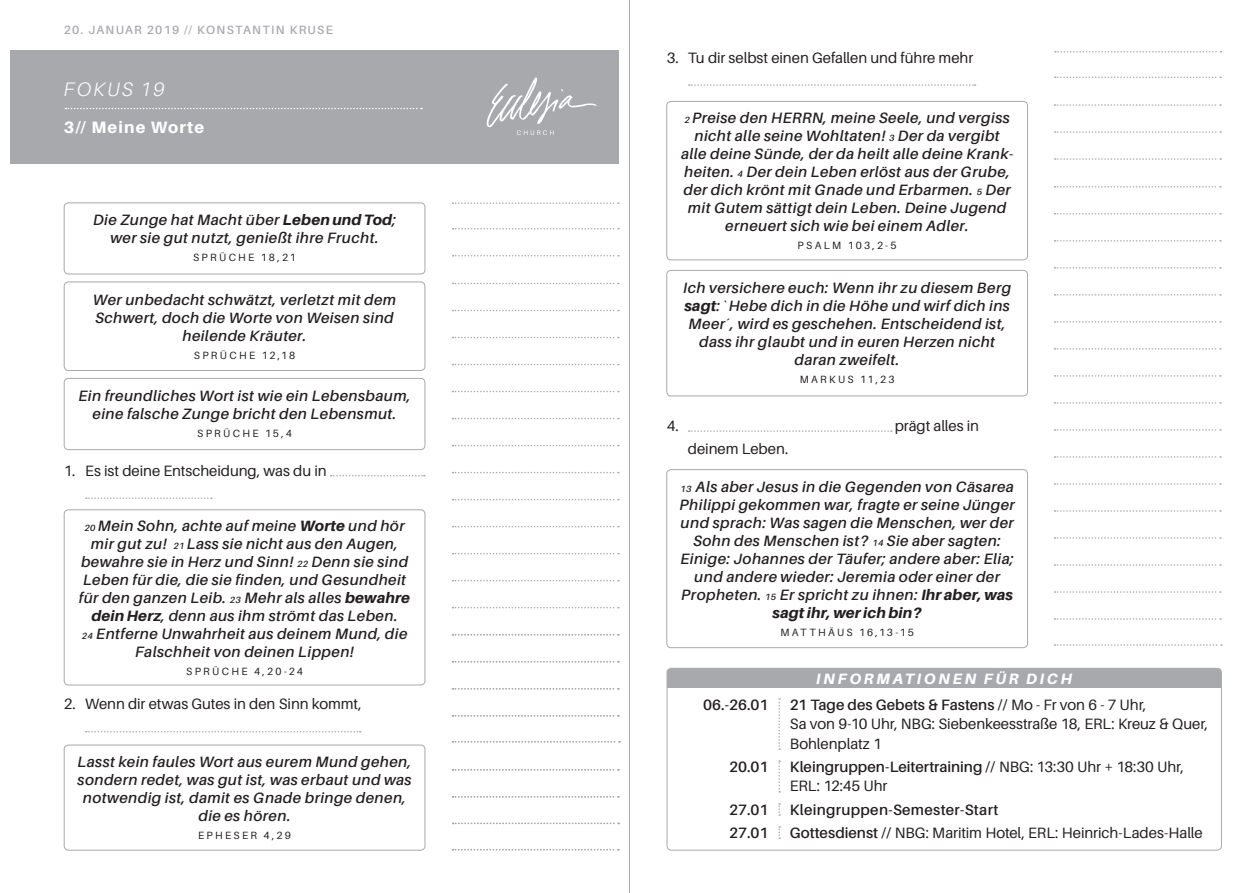
<style>
.page{position:relative;width:1259px;height:893px;background:#fff}
.page>*{position:absolute;margin:0;border:0;box-sizing:border-box;transform-origin:0 0}
.t1{font:italic 300 19.5px "Aileron";letter-spacing:.11em;color:#fff}
.t2{font:800 16.5px "Aileron";letter-spacing:.07em;color:#fff}
.t3{font:italic 600 15px/18px "Aileron";letter-spacing:.03em;color:#231f20;text-align:center}
.t4{font:15px/19.5px "Aileron";letter-spacing:-.005em;color:#231f20}
.t5{font:600 15px "Aileron";color:#231f20}
.t6{font:italic 800 15px "Aileron";letter-spacing:.18em;color:#fff}
.t7{font:600 12px "Aileron";letter-spacing:.11em;color:#a8a9ad}
.t8{font:10.5px "Aileron";letter-spacing:.215em;color:#231f20}
.s1{font-weight:800}
.s2{font-size:9px}
.s3{font-weight:600}
</style>
<div class="page">
<div style="left:11px;top:51px;width:608px;height:113px;background:#a8a9ad"></div>
<svg style="left:486px;top:77px;width:111px;height:58px"></svg>
<hr style="left:629px;top:0;width:1px;height:893px;background:#a8a9ad">
<svg style="left:778px;top:698px;width:2px;height:52px"></svg>
<svg style="left:778px;top:760px;width:2px;height:33px"></svg>
<svg style="left:778px;top:803px;width:2px;height:13px"></svg>
<svg style="left:778px;top:826px;width:2px;height:13px"></svg>
<svg style="left:65px;top:108px;width:357px;height:1px"></svg>
<svg style="left:331px;top:475px;width:94px;height:1px"></svg>
<svg style="left:86px;top:497px;width:126px;height:2px"></svg>
<svg style="left:86px;top:731px;width:275px;height:1px"></svg>
<div style="left:667px;top:668px;width:554px;height:19px;background:#a8a9ad"></div>
<div style="left:666px;top:668px;width:555px;height:182px;border:1px solid #a8a9ad;border-radius:4px"></div>
<svg style="left:689px;top:84px;width:286px;height:2px"></svg>
<svg style="left:689px;top:430px;width:202px;height:2px"></svg>
<svg style="left:1054px;top:644px;width:168px;height:2px"></svg>
<svg style="left:1054px;top:591px;width:167px;height:2px"></svg>
<svg style="left:1054px;top:564px;width:167px;height:2px"></svg>
<svg style="left:1054px;top:537px;width:167px;height:2px"></svg>
<svg style="left:1054px;top:510px;width:167px;height:2px"></svg>
<svg style="left:1054px;top:483px;width:167px;height:2px"></svg>
<svg style="left:1054px;top:456px;width:167px;height:2px"></svg>
<svg style="left:1054px;top:429px;width:167px;height:2px"></svg>
<svg style="left:1054px;top:402px;width:167px;height:2px"></svg>
<svg style="left:1054px;top:375px;width:167px;height:2px"></svg>
<svg style="left:1054px;top:348px;width:167px;height:2px"></svg>
<svg style="left:1054px;top:618px;width:167px;height:2px"></svg>
<svg style="left:1054px;top:321px;width:167px;height:2px"></svg>
<svg style="left:1054px;top:294px;width:167px;height:2px"></svg>
<svg style="left:1054px;top:267px;width:167px;height:2px"></svg>
<svg style="left:1054px;top:240px;width:167px;height:2px"></svg>
<svg style="left:1054px;top:213px;width:167px;height:2px"></svg>
<svg style="left:1054px;top:186px;width:167px;height:2px"></svg>
<svg style="left:1054px;top:158px;width:167px;height:2px"></svg>
<svg style="left:1054px;top:131px;width:167px;height:2px"></svg>
<svg style="left:1054px;top:104px;width:167px;height:2px"></svg>
<svg style="left:1054px;top:77px;width:167px;height:1px"></svg>
<svg style="left:1055px;top:51px;width:166px;height:2px"></svg>
<svg style="left:452px;top:849px;width:167px;height:1px"></svg>
<svg style="left:453px;top:823px;width:166px;height:1px"></svg>
<svg style="left:452px;top:796px;width:167px;height:2px"></svg>
<svg style="left:452px;top:769px;width:167px;height:2px"></svg>
<svg style="left:452px;top:741px;width:168px;height:2px"></svg>
<svg style="left:452px;top:715px;width:167px;height:2px"></svg>
<svg style="left:452px;top:688px;width:167px;height:2px"></svg>
<svg style="left:452px;top:661px;width:167px;height:1px"></svg>
<svg style="left:452px;top:634px;width:167px;height:1px"></svg>
<svg style="left:452px;top:607px;width:167px;height:1px"></svg>
<svg style="left:452px;top:580px;width:167px;height:1px"></svg>
<svg style="left:452px;top:553px;width:167px;height:1px"></svg>
<svg style="left:452px;top:526px;width:167px;height:1px"></svg>
<svg style="left:452px;top:499px;width:167px;height:1px"></svg>
<svg style="left:452px;top:472px;width:167px;height:1px"></svg>
<svg style="left:452px;top:445px;width:167px;height:1px"></svg>
<svg style="left:452px;top:418px;width:167px;height:1px"></svg>
<svg style="left:452px;top:391px;width:167px;height:1px"></svg>
<svg style="left:452px;top:364px;width:167px;height:1px"></svg>
<svg style="left:452px;top:337px;width:167px;height:1px"></svg>
<svg style="left:452px;top:310px;width:167px;height:1px"></svg>
<svg style="left:452px;top:283px;width:167px;height:1px"></svg>
<svg style="left:453px;top:255px;width:166px;height:1px"></svg>
<svg style="left:453px;top:228px;width:166px;height:1px"></svg>
<svg style="left:452px;top:202px;width:167px;height:2px"></svg>
<div style="left:64px;top:203px;width:361px;height:71px;border:1px solid #a8a9ad;border-radius:4px"></div>
<div style="left:64px;top:509px;width:361px;height:176px;border:1px solid #a8a9ad;border-radius:4px"></div>
<div style="left:64px;top:282px;width:361px;height:89px;border:1px solid #a8a9ad;border-radius:4px"></div>
<div style="left:64px;top:378px;width:361px;height:72px;border:1px solid #a8a9ad;border-radius:4px"></div>
<div style="left:64px;top:745px;width:361px;height:106px;border:1px solid #a8a9ad;border-radius:4px"></div>
<div style="left:666px;top:101px;width:362px;height:159px;border:1px solid #a8a9ad;border-radius:4px"></div>
<div style="left:666px;top:270px;width:362px;height:126px;border:1px solid #a8a9ad;border-radius:4px"></div>
<div style="left:666px;top:469px;width:362px;height:179px;border:1px solid #a8a9ad;border-radius:4px"></div>
<p class="t7" style="left:64px;top:23px;width:271px">20. januar 2019 // konstantin kruse</p>
<h1 class="t1" style="left:64px;top:79px;width:102px">FOKUS 19</h1>
<p class="t2" style="left:64px;top:118px;width:142px">3// Meine Worte</p>
<p class="t3" style="left:93px;top:211px;width:304px">Die Zunge hat Macht über <span class="s1">Leben und Tod</span>; wer sie gut nutzt, genießt ihre Frucht.</p>
<p class="t8" style="left:193px;top:252px;width:54px">Spr üche</p>
<p class="t8" style="left:261px;top:252px;width:37px">18,21</p>
<p class="t3" style="left:93px;top:291px;width:305px">Wer unbedacht schwätzt, verletzt mit dem<br>Schwert, doch die Worte von Weisen sind heilende Kräuter.</p>
<p class="t8" style="left:194px;top:349px;width:54px">Spr üche</p>
<p class="t8" style="left:262px;top:349px;width:35px">12,18</p>
<p class="t3" style="left:78px;top:387px;width:334px">Ein freundliches Wort ist wie ein Lebensbaum, eine falsche Zunge bricht den Lebensmut.</p>
<p class="t8" style="left:197px;top:427px;width:54px">Spr üche</p>
<p class="t8" style="left:265px;top:427px;width:28px">15,4</p>
<p class="t4" style="left:64px;top:461px;width:264px">1. Es ist deine Entscheidung, was du in</p>
<p class="t3" style="left:79px;top:517px;width:333px"><span class="s2">20</span> Mein Sohn, achte auf meine <span class="s1">Worte</span> und hör mir gut zu! <span class="s2">21</span> Lass sie nicht aus den Augen, bewahre sie in Herz und Sinn! <span class="s2">22</span> Denn sie sind Leben für die, die sie finden, und Gesundheit für den ganzen Leib. <span class="s2">23</span> Mehr als alles <span class="s1">bewahre dein Herz</span>, denn aus ihm strömt das Leben.<br><span class="s2">24</span> Entferne Unwahrheit aus deinem Mund, die Falschheit von deinen Lippen!</p>
<p class="t8" style="left:186px;top:666px;width:54px">s pr üche</p>
<p class="t8" style="left:254px;top:666px;width:50px">4,20-24</p>
<p class="t4" style="left:64px;top:694px;width:299px">2. Wenn dir etwas Gutes in den Sinn kommt,</p>
<p class="t3" style="left:78px;top:753px;width:335px">Lasst kein faules Wort aus eurem Mund gehen, sondern redet, was gut ist, was erbaut und was notwendig ist, damit es Gnade bringe denen, die es hören.</p>
<p class="t8" style="left:198px;top:829px;width:27px">epheser</p>
<p class="t8" style="left:263px;top:829px;width:29px">4,29</p>
<p class="t4" style="left:666px;top:48px;width:308px">3. Tu dir selbst einen Gefallen und führe mehr</p>
<p class="t3" style="left:681px;top:109px;width:334px"><span class="s2">2</span> Preise den HERRN, meine Seele, und vergiss nicht alle seine Wohltaten! <span class="s2">3</span> Der da vergibt alle deine Sünde, der da heilt alle deine Krank&shy;heiten. <span class="s2">4</span> Der dein Leben erlöst aus der Grube, der dich krönt mit Gnade und Erbarmen. <span class="s2">5</span> Der mit Gutem sättigt dein Leben. Deine Jugend erneuert sich wie bei einem Adler.</p>
<p class="t8" style="left:797px;top:240px;width:101px">P SALM 103,2-5</p>
<p class="t3" style="left:683px;top:279px;width:329px">Ich versichere euch: Wenn ihr zu diesem Berg <span class="s1">sagt</span>: `Hebe dich in die Höhe und wirf dich ins Meer´, wird es geschehen. Entscheidend ist, dass ihr glaubt und in euren Herzen nicht daran zweifelt.</p>
<p class="t8" style="left:800px;top:374px;width:10px">markus</p>
<p class="t8" style="left:860px;top:374px;width:36px">11,23</p>
<p class="t4" style="left:666px;top:416px;width:14px">4.</p>
<p class="t4" style="left:894px;top:416px;width:86px">prägt alles in</p>
<p class="t4" style="left:688px;top:439px;width:102px">deinem Leben.</p>
<p class="t3" style="left:679px;top:478px;width:337px"><span class="s2">13</span> Als aber Jesus in die Gegenden von Cäsarea Philippi gekommen war, fragte er seine Jünger und sprach: Was sagen die Menschen, wer der Sohn des Menschen ist? <span class="s2">14</span> Sie aber sagten:<br>Einige: Johannes der Täufer; andere aber: Elia; und andere wieder: Jeremia oder einer der Propheten. <span class="s2">15</span> Er spricht zu ihnen: <span class="s1">Ihr aber, was sagt ihr, wer ich bin?</span></p>
<p class="t8" style="left:780px;top:627px;width:21px">Matth</p>
<p class="t8" style="left:828px;top:627px;width:17px">äus</p>
<p class="t8" style="left:859px;top:627px;width:56px">16,13-15</p>
<p class="t6" style="left:816px;top:670px;width:257px">INFORMATIONEN für dich</p>
<p class="t5" style="left:703px;top:696px;width:67px">06.-26.01</p>
<p class="t4" style="left:790px;top:695px;width:420px"><span class="s3">21 Tage des Gebets &amp; Fastens //</span> Mo - Fr von 6 - 7 Uhr,<br>Sa von 9-10 Uhr, NBG: Siebenkeesstraße 18, ERL: Kreuz &amp; Quer,<br>Bohlenplatz 1</p>
<p class="t5" style="left:729px;top:758px;width:41px">20.01</p>
<p class="t4" style="left:790px;top:757px;width:396px"><span class="s3">Kleingruppen-Leitertraining //</span> NBG: 13:30 Uhr + 18:30 Uhr,<br>ERL: 12:45 Uhr</p>
<p class="t5" style="left:729px;top:801px;width:41px">27.01</p>
<p class="t5" style="left:790px;top:801px;width:210px">Kleingruppen-Semester-Start</p>
<p class="t5" style="left:729px;top:824px;width:41px">27.01</p>
<p class="t4" style="left:790px;top:823px;width:414px"><span class="s3">Gottesdienst //</span> NBG: Maritim Hotel, ERL: Heinrich-Lades-Halle</p>
</div>
